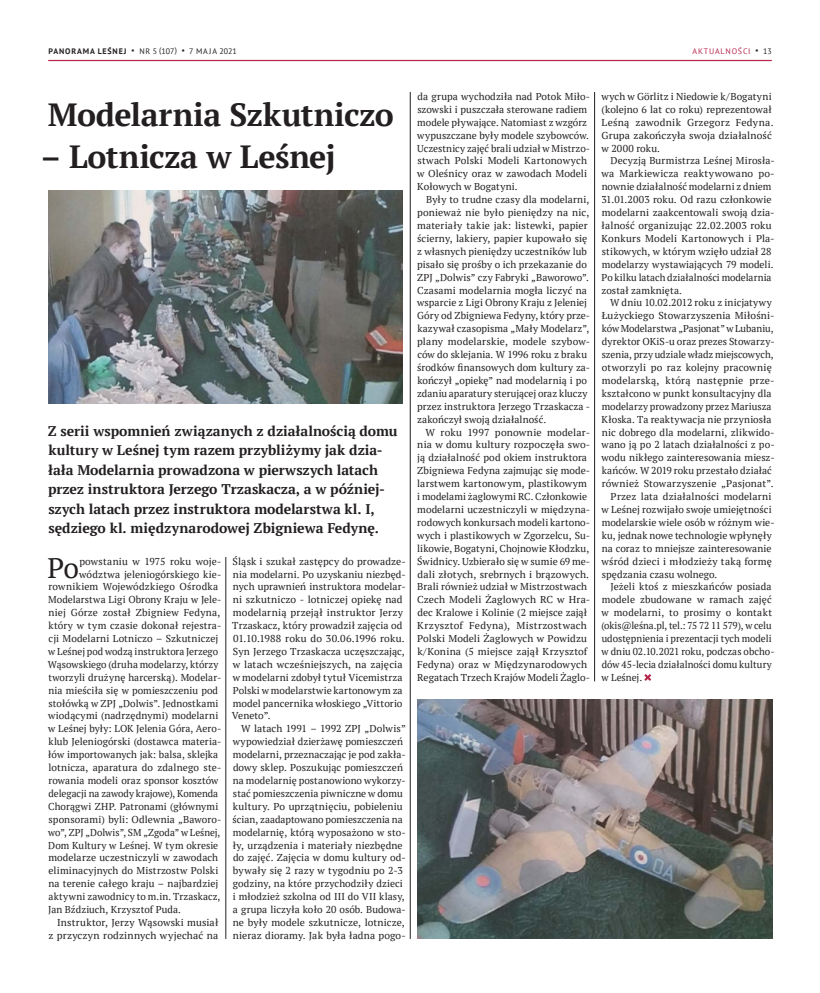
<style>
.page{position:relative;width:820px;height:993px;background:#fff}
.page>*{position:absolute;margin:0;border:0;box-sizing:border-box;transform-origin:0 0}
.t1{font:700 32px "PT Serif";letter-spacing:-.015em;color:#231f20}
.główny_inicjał_wypus{font:28.4px "PT Serif";color:#231f20}
.lead_2_łamy{font:700 14px/19.5px "PT Serif";color:#231f20}
.główny_akapitowy{font:10px/12.9px "PT Serif";letter-spacing:.01em;color:#231f20}
.główny_inicjał_wypus-2{font:10px "PT Serif";letter-spacing:.005em;color:#231f20}
.t2{font:8px "PT Sans";color:#231f20}
.t3{font:8px "PT Sans";letter-spacing:.1em;color:#b6274b}
.s1{font-weight:700}
.s2{color:#231f20}
</style>
<div class="page">
<hr style="left:48px;top:60px;width:723px;height:1px;background:#b6274b">
<svg style="left:644px;top:674px;width:6px;height:6px"></svg>
<hr style="left:225px;top:557px;width:1px;height:381px;background:#231f20">
<hr style="left:410px;top:92px;width:1px;height:846px;background:#231f20">
<hr style="left:594px;top:92px;width:1px;height:589px;background:#231f20">
<img style="left:48px;top:190px;width:355px;height:213px">
<img style="left:417px;top:699px;width:354px;height:239px">
<p class="t2" style="left:49px;top:46px;width:190px"><span class="s1">PANORAMA LEŚNEJ</span> • NR 5 (107) • 7 MAJA 2021</p>
<p class="t3" style="left:692px;top:46px;width:81px">AKTUALNOŚCI <span class="s2">• 13</span></p>
<p class="t1" style="left:48px;top:93px;width:347px">Modelarnia Szkutniczo</p>
<p class="t1" style="left:41px;top:135px;width:296px">– Lotnicza w Leśnej</p>
<p class="lead_2_łamy" style="left:48px;top:420px;width:351px">Z serii wspomnień związanych z działalnością domu kultury w Leśnej tym razem przybliżymy jak dzia&shy;łała Modelarnia prowadzona w pierwszych latach przez instruktora Jerzego Trzaskacza, a w później&shy;szych latach przez instruktora modelarstwa kl. I, sędziego kl. międzynarodowej Zbigniewa Fedynę.</p>
<p class="główny_inicjał_wypus" style="left:47px;top:549px;width:33px">Po</p>
<p class="główny_inicjał_wypus-2" style="left:79px;top:554px;width:143px">powstaniu w 1975 roku woje-</p>
<p class="główny_akapitowy" style="left:232px;top:554px;width:175px">Śląsk i szukał zastępcy do prowadze&shy;nia modelarni. Po uzyskaniu niezbęd&shy;nych uprawnień instruktora modelar&shy;ni szkutniczo - lotniczej opiekę nad modelarnią przejął instruktor Jerzy Trzaskacz, który prowadził zajęcia od 01.10.1988 roku do 30.06.1996 roku.<br>Syn Jerzego Trzaskacza uczęszczając, w latach wcześniejszych, na zajęcia w modelarni zdobył tytuł Vicemistrza Polski w modelarstwie kartonowym za model pancernika włoskiego „Vittorio Veneto”.</p>
<p class="główny_akapitowy" style="left:232px;top:722px;width:175px;text-indent:9px">W latach 1991 – 1992 ZPJ „Dolwis” wypowiedział dzierżawę pomieszczeń modelarni, przeznaczając je pod zakła&shy;dowy sklep. Poszukując pomieszczeń na modelarnię postanowiono wykorzy&shy;stać pomieszczenia piwniczne w domu kultury. Po uprzątnięciu, pobieleniu ścian, zaadaptowano pomieszczenia na modelarnię, którą wyposażono w sto&shy;ły, urządzenia i materiały niezbędne do zajęć. Zajęcia w domu kultury od&shy;bywały się 2 razy w tygodniu po 2-3 godziny, na które przychodziły dzieci i młodzież szkolna od III do VII klasy, a grupa liczyła koło 20 osób. Budowa&shy;ne były modele szkutnicze, lotnicze, nieraz dioramy. Jak była ładna pogo-</p>
<p class="główny_inicjał_wypus-2" style="left:79px;top:567px;width:143px">wództwa jeleniogórskiego kie-</p>
<p class="główny_inicjał_wypus-2" style="left:48px;top:580px;width:171px">rownikiem Wojewódzkiego Ośrodka</p>
<p class="główny_inicjał_wypus-2" style="left:48px;top:593px;width:174px">Modelarstwa Ligi Obrony Kraju w Jele-</p>
<p class="główny_inicjał_wypus-2" style="left:48px;top:606px;width:173px">niej Górze został Zbigniew Fedyna,</p>
<p class="główny_inicjał_wypus-2" style="left:48px;top:619px;width:174px">który w tym czasie dokonał rejestra-</p>
<p class="główny_inicjał_wypus-2" style="left:49px;top:631px;width:171px">cji Modelarni Lotniczo – Szkutniczej</p>
<p class="główny_inicjał_wypus-2" style="left:48px;top:644px;width:171px">w Leśnej pod wodzą instruktora Jerzego</p>
<p class="główny_inicjał_wypus-2" style="left:48px;top:657px;width:172px">Wąsowskiego (druha modelarzy, którzy</p>
<p class="główny_inicjał_wypus-2" style="left:48px;top:670px;width:174px">tworzyli drużynę harcerską). Modelar-</p>
<p class="główny_inicjał_wypus-2" style="left:48px;top:683px;width:171px">nia mieściła się w pomieszczeniu pod</p>
<p class="główny_inicjał_wypus-2" style="left:48px;top:696px;width:171px">stołówką w ZPJ „Dolwis”. Jednostkami</p>
<p class="główny_inicjał_wypus-2" style="left:48px;top:709px;width:171px">wiodącymi (nadrzędnymi) modelarni</p>
<p class="główny_inicjał_wypus-2" style="left:48px;top:722px;width:174px">w Leśnej były: LOK Jelenia Góra, Aero-</p>
<p class="główny_inicjał_wypus-2" style="left:48px;top:735px;width:174px">klub Jeleniogórski (dostawca materia-</p>
<p class="główny_inicjał_wypus-2" style="left:48px;top:748px;width:171px">łów importowanych jak: balsa, sklejka</p>
<p class="główny_inicjał_wypus-2" style="left:48px;top:760px;width:174px">lotnicza, aparatura do zdalnego ste-</p>
<p class="główny_inicjał_wypus-2" style="left:48px;top:773px;width:171px">rowania modeli oraz sponsor kosztów</p>
<p class="główny_inicjał_wypus-2" style="left:49px;top:786px;width:171px">delegacji na zawody krajowe), Komenda</p>
<p class="główny_inicjał_wypus-2" style="left:48px;top:799px;width:172px">Chorągwi ZHP. Patronami (głównymi</p>
<p class="główny_inicjał_wypus-2" style="left:48px;top:812px;width:174px">sponsorami) byli: Odlewnia „Baworo-</p>
<p class="główny_inicjał_wypus-2" style="left:48px;top:825px;width:173px">wo”, ZPJ „Dolwis”, SM „Zgoda” w Leśnej,</p>
<p class="główny_inicjał_wypus-2" style="left:48px;top:838px;width:171px">Dom Kultury w Leśnej. W tym okresie</p>
<p class="główny_inicjał_wypus-2" style="left:48px;top:851px;width:171px">modelarze uczestniczyli w zawodach</p>
<p class="główny_inicjał_wypus-2" style="left:49px;top:864px;width:171px">eliminacyjnych do Mistrzostw Polski</p>
<p class="główny_inicjał_wypus-2" style="left:48px;top:877px;width:171px">na terenie całego kraju – najbardziej</p>
<p class="główny_inicjał_wypus-2" style="left:48px;top:889px;width:173px">aktywni zawodnicy to m.in. Trzaskacz,</p>
<p class="główny_inicjał_wypus-2" style="left:48px;top:902px;width:134px">Jan Bździuch, Krzysztof Puda.</p>
<p class="główny_akapitowy" style="left:48px;top:915px;width:171px;text-align:right">Instruktor, Jerzy Wąsowski musiał<br>z przyczyn rodzinnych wyjechać na</p>
<p class="główny_akapitowy" style="left:417px;top:90px;width:174px">da grupa wychodziła nad Potok Miło&shy;szowski i puszczała sterowane radiem modele pływające. Natomiast z wzgórz wypuszczane były modele szybowców.<br>Uczestnicy zajęć brali udział w Mistrzo&shy;stwach Polski Modeli Kartonowych w Oleśnicy oraz w zawodach Modeli Kołowych w Bogatyni.</p>
<p class="główny_akapitowy" style="left:417px;top:193px;width:175px;text-indent:9px">Były to trudne czasy dla modelarni, ponieważ nie było pieniędzy na nic, materiały takie jak: listewki, papier ścierny, lakiery, papier kupowało się z własnych pieniędzy uczestników lub pisało się prośby o ich przekazanie do ZPJ „Dolwis” czy Fabryki „Baworowo”.<br>Czasami modelarnia mogła liczyć na wsparcie z Ligi Obrony Kraju z Jeleniej Góry od Zbigniewa Fedyny, który prze&shy;kazywał czasopisma „Mały Modelarz”, plany modelarskie, modele szybow&shy;ców do sklejania. W 1996 roku z braku środków finansowych dom kultury za&shy;kończył „opiekę” nad modelarnią i po zdaniu aparatury sterującej oraz kluczy przez instruktora Jerzego Trzaskacza - zakończył swoją działalność.</p>
<p class="główny_akapitowy" style="left:417px;top:425px;width:175px;text-indent:9px">W roku 1997 ponownie modelar&shy;nia w domu kultury rozpoczęła swo&shy;ją działalność pod okiem instruktora Zbigniewa Fedyna zajmując się mode&shy;larstwem kartonowym, plastikowym i modelami żaglowymi RC. Członkowie modelarni uczestniczyli w międzyna&shy;rodowych konkursach modeli kartono&shy;wych i plastikowych w Zgorzelcu, Su&shy;likowie, Bogatyni, Chojnowie Kłodzku, Świdnicy. Uzbierało się w sumie 69 me&shy;dali złotych, srebrnych i brązowych.<br>Brali również udział w Mistrzostwach Czech Modeli Żaglowych RC w Hra&shy;dec Kralowe i Kolinie (2 miejsce zajął Krzysztof Fedyna), Mistrzostwach Polski Modeli Żaglowych w Powidzu k/Konina (5 miejsce zajął Krzysztof Fedyna) oraz w Międzynarodowych Regatach Trzech Krajów Modeli Żaglo-</p>
<p class="główny_akapitowy" style="left:601px;top:90px;width:174px">wych w Görlitz i Niedowie k/Bogatyni (kolejno 6 lat co roku) reprezentował<br>Leśną zawodnik Grzegorz Fedyna.<br>Grupa zakończyła swoja działalność w 2000 roku.</p>
<p class="główny_akapitowy" style="left:601px;top:154px;width:175px;text-indent:9px">Decyzją Burmistrza Leśnej Mirosła&shy;wa Markiewicza reaktywowano po&shy;nownie działalność modelarni z dniem 31.01.2003 roku. Od razu członkowie modelarni zaakcentowali swoją dzia&shy;łalność organizując 22.02.2003 roku Konkurs Modeli Kartonowych i Pla&shy;stikowych, w którym wzięło udział 28 modelarzy wystawiających 79 modeli.<br>Po kilku latach działalności modelarnia został zamknięta.</p>
<p class="główny_akapitowy" style="left:601px;top:296px;width:174px;text-align:center">W dniu 10.02.2012 roku z inicjatywy Łużyckiego Stowarzyszenia Miłośni&shy;ków Modelarstwa „Pasjonat” w Lubaniu, dyrektor OKiS-u oraz prezes Stowarzy&shy;szenia, przy udziale władz miejscowych, otworzyli po raz kolejny pracownię modelarską, którą następnie prze&shy;kształcono w punkt konsultacyjny dla modelarzy prowadzony przez Mariusza Kłoska. Ta reaktywacja nie przyniosła nic dobrego dla modelarni, zlikwido&shy;wano ją po 2 latach działalności z po&shy;wodu nikłego zainteresowania miesz&shy;kańców. W 2019 roku przestało działać również Stowarzyszenie „Pasjonat”.</p>
<p class="główny_akapitowy" style="left:601px;top:490px;width:174px;text-indent:9px">Przez lata działalności modelarni w Leśnej rozwijało swoje umiejętności modelarskie wiele osób w różnym wie&shy;ku, jednak nowe technologie wpłynęły na coraz to mniejsze zainteresowanie wśród dzieci i młodzieży taką formę spędzania czasu wolnego.</p>
<p class="główny_akapitowy" style="left:601px;top:580px;width:175px;text-indent:9px">Jeżeli ktoś z mieszkańców posiada modele zbudowane w ramach zajęć w modelarni, to prosimy o kontakt (okis@leśna.pl, tel.: 75 72 11 579), w celu udostępnienia i prezentacji tych modeli w dniu 02.10.2021 roku, podczas obcho&shy;dów 45-lecia działalności domu kultury w Leśnej.</p>
</div>
